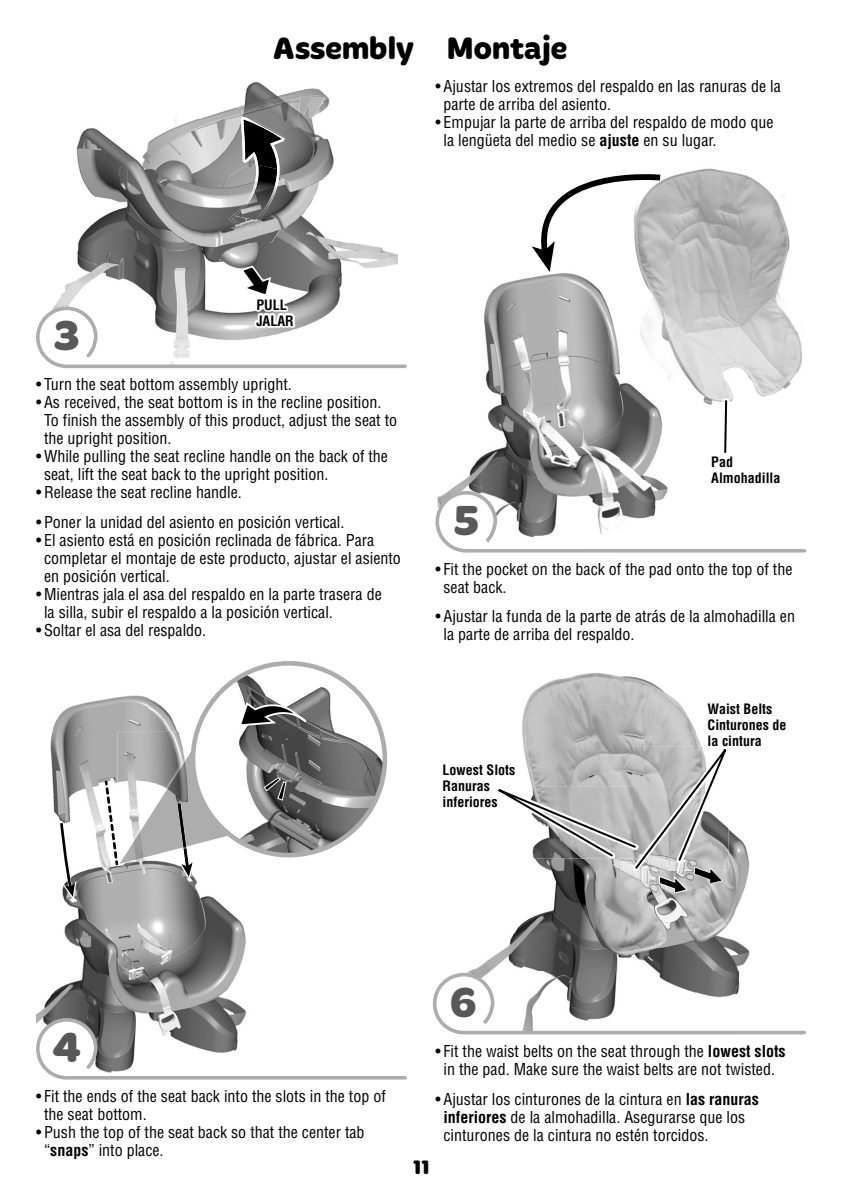
<style>
.page{position:relative;width:842px;height:1191px;background:#fff}
.page>*{position:absolute;margin:0;border:0;box-sizing:border-box;transform-origin:0 0}
.t1{font:700 43.2px "Merge Pro";color:#585858}
.t2{font:700 32px "Merge Pro";color:#000}
.t3{font:700 20px "Merge Pro";color:#000}
.t4{font:condensed 16px/18px "Helvetica LT Std";color:#000}
.t5{font:700 condensed 14px/16px "Helvetica LT Std";color:#000}
.s1{font-weight:700}
.s2{color:#fff}
</style>
<div class="page">
<img style="left:55px;top:82px;width:343px;height:223px">
<img style="left:229px;top:118px;width:55px;height:112px">
<img style="left:235px;top:161px;width:44px;height:60px">
<img style="left:241px;top:117px;width:43px;height:53px">
<svg style="left:239px;top:265px;width:33px;height:32px"></svg>
<img style="left:522px;top:673px;width:174px;height:63px">
<img style="left:696px;top:734px;width:54px;height:237px">
<img style="left:469px;top:935px;width:44px;height:36px">
<img style="left:513px;top:894px;width:183px;height:77px">
<img style="left:733px;top:736px;width:17px;height:10px">
<img style="left:36px;top:695px;width:112px;height:321px">
<img style="left:148px;top:698px;width:29px;height:33px">
<img style="left:148px;top:866px;width:98px;height:150px">
<svg style="left:58px;top:820px;width:19px;height:80px"></svg>
<img style="left:451px;top:168px;width:352px;height:321px">
<svg style="left:532px;top:168px;width:134px;height:104px"></svg>
<svg style="left:432px;top:971px;width:374px;height:64px"></svg>
<svg style="left:435px;top:489px;width:372px;height:64px"></svg>
<img style="left:722px;top:398px;width:7px;height:57px">
<svg style="left:723px;top:398px;width:5px;height:57px"></svg>
<svg style="left:36px;top:1016px;width:371px;height:64px"></svg>
<svg style="left:498px;top:736px;width:235px;height:158px"></svg>
<svg style="left:36px;top:305px;width:371px;height:64px"></svg>
<img style="left:268px;top:855px;width:18px;height:3px">
<img style="left:117px;top:731px;width:76px;height:135px">
<svg style="left:177px;top:864px;width:17px;height:16px"></svg>
<svg style="left:105px;top:782px;width:13px;height:83px"></svg>
<img style="left:120px;top:748px;width:73px;height:116px">
<img style="left:177px;top:803px;width:1px;height:44px">
<img style="left:178px;top:803px;width:8px;height:44px">
<img style="left:193px;top:669px;width:192px;height:186px">
<svg style="left:237px;top:698px;width:96px;height:41px"></svg>
<svg style="left:264px;top:777px;width:22px;height:24px"></svg>
<div style="left:191px;top:661px;width:196px;height:196px;border:5px solid #adadad;border-radius:50%"></div>
<h2 class="t2" style="left:273px;top:36px;width:296px">Assembly Montaje</h2>
<p class="t4" style="left:443px;top:79px;width:339px;text-indent:-8px">• Ajustar los extremos del respaldo en las ranuras de la parte de arriba del asiento.</p>
<p class="t4" style="left:443px;top:115px;width:332px;text-indent:-8px">• Empujar la parte de arriba del respaldo de modo que la lengüeta del medio se <span class="s1">ajuste</span> en su lugar.</p>
<p class="t5" style="left:256px;top:298px;width:39px"><span class="s2">P</span>ULL<br><span class="s2">J</span>ALAR</p>
<h1 class="t1" style="left:54px;top:319px;width:28px">3</h1>
<p class="t4" style="left:36px;top:377px;width:257px">• Turn the seat bottom assembly upright.</p>
<p class="t4" style="left:44px;top:395px;width:354px;text-indent:-8px">• As received, the seat bottom is in the recline position.<br>To finish the assembly of this product, adjust the seat to the upright position.</p>
<p class="t4" style="left:44px;top:449px;width:345px;text-indent:-8px">• While pulling the seat recline handle on the back of the seat, lift the seat back to the upright position.</p>
<p class="t4" style="left:36px;top:485px;width:207px">• Release the seat recline handle.</p>
<p class="t4" style="left:36px;top:514px;width:310px">• Poner la unidad del asiento en posición vertical.</p>
<p class="t4" style="left:44px;top:532px;width:358px;text-indent:-8px">• El asiento está en posición reclinada de fábrica. Para completar el montaje de este producto, ajustar el asiento en posición vertical.</p>
<p class="t4" style="left:44px;top:586px;width:339px;text-indent:-8px">• Mientras jala el asa del respaldo en la parte trasera de la silla, subir el respaldo a la posición vertical.</p>
<p class="t4" style="left:36px;top:622px;width:172px">• Soltar el asa del respaldo.</p>
<h1 class="t1" style="left:453px;top:503px;width:27px">5</h1>
<p class="t5" style="left:711px;top:455px;width:71px">Pad<br>Almohadilla</p>
<p class="t4" style="left:443px;top:561px;width:350px;text-indent:-8px">• Fit the pocket on the back of the pad onto the top of the seat back.</p>
<p class="t4" style="left:443px;top:609px;width:353px;text-indent:-8px">• Ajustar la funda de la parte de atrás de la almohadilla en la parte de arriba del respaldo.</p>
<p class="t5" style="left:442px;top:763px;width:74px">Lowest Slots<br>Ranuras inferiores</p>
<p class="t5" style="left:707px;top:702px;width:80px">Waist Belts<br>Cinturones de la cintura</p>
<h1 class="t1" style="left:52px;top:1030px;width:30px">4</h1>
<p class="t4" style="left:44px;top:1089px;width:343px;text-indent:-8px">• Fit the ends of the seat back into the slots in the top of the seat bottom.</p>
<p class="t4" style="left:44px;top:1125px;width:322px;text-indent:-8px">• Push the top of the seat back so that the center tab “<span class="s1">snaps</span>” into place.</p>
<h1 class="t1" style="left:450px;top:985px;width:29px">6</h1>
<p class="t4" style="left:435px;top:1044px;width:352px;text-align:center">• Fit the waist belts on the seat through the <span class="s1">lowest slots </span>in the pad. Make sure the waist belts are not twisted.</p>
<p class="t4" style="left:443px;top:1091px;width:317px;text-indent:-8px">• Ajustar los cinturones de la cintura en <span class="s1">las ranuras inferiores</span> de la almohadilla. Asegurarse que los cinturones de la cintura no estén torcidos.</p>
<p class="t3" style="left:413px;top:1160px;width:18px">11</p>
</div>
